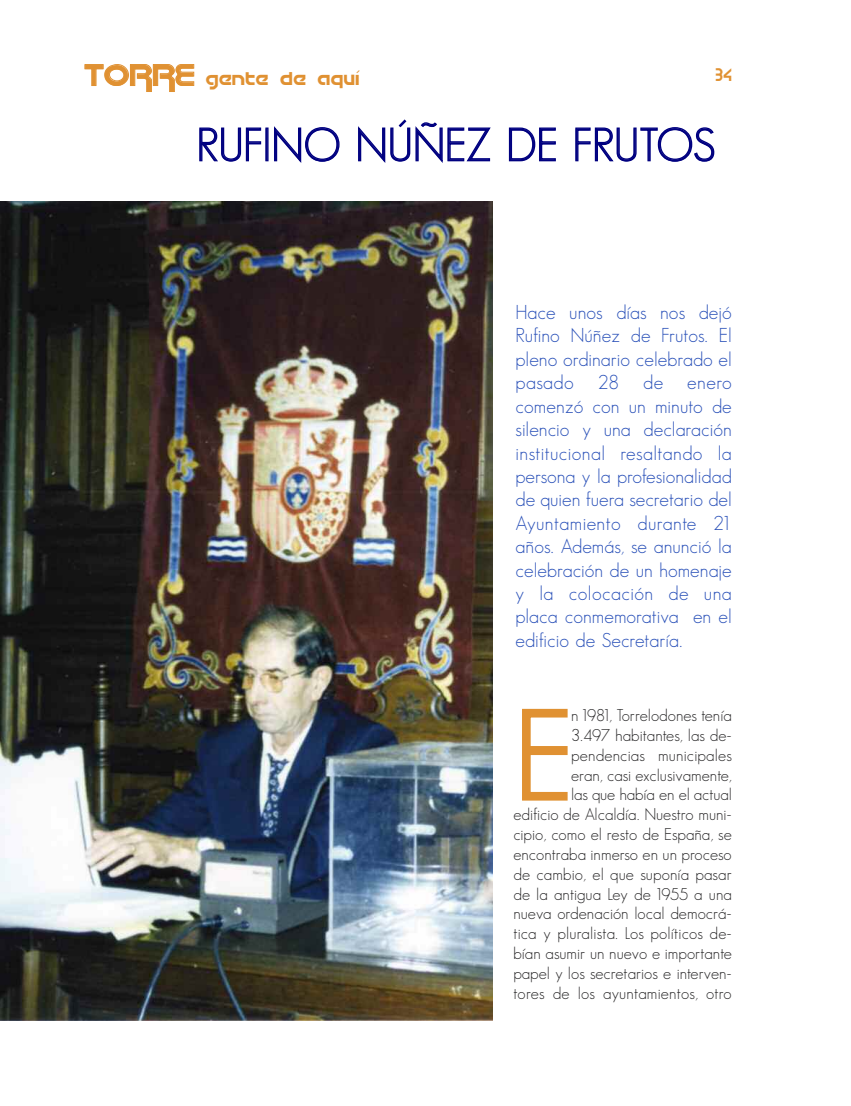
<style>
.page{position:relative;width:851px;height:1106px;background:#fff}
.page>*{position:absolute;margin:0;border:0;box-sizing:border-box;transform-origin:0 0}
.t1{font:122.1px "Bougan S Si";color:#e09132}
.t2{font:45px "Bougan S Si";color:#000080}
.t3{font:22.5px "Cupertino";color:#e09132}
.t4{font:19.5px/23.4px "Bougan S Si";color:#2950b8;text-align:justify}
.t5{font:16.5px/19.8px "Bougan S Si";color:#272627;text-align:right}
.t6{font:16.5px "Cupertino";color:#e09132}
.s1{font-size:27px}
</style>
<div class="page">
<svg style="left:84px;top:64px;width:110px;height:28px"></svg>
<svg style="left:522px;top:708px;width:46px;height:93px"></svg>
<svg style="left:199px;top:127px;width:63px;height:35px"></svg>
<div style="left:265px;top:127px;width:3px;height:34px;border:1px solid #000080"></div>
<svg style="left:274px;top:126px;width:66px;height:37px"></svg>
<svg style="left:358px;top:119px;width:133px;height:44px"></svg>
<svg style="left:508px;top:127px;width:48px;height:35px"></svg>
<svg style="left:575px;top:127px;width:140px;height:35px"></svg>
<img style="left:0;top:201px;width:492px;height:819px">
<h3 class="t3" style="left:84px;top:63px;width:278px"><span class="s1">TORRE</span> gente de aquí</h3>
<p class="t6" style="left:715px;top:66px;width:18px">34</p>
<h2 class="t2" style="left:196px;top:119px;width:520px">RUFINO NÚÑEZ DE FRUTOS</h2>
<p class="t4" style="left:515px;top:301px;width:218px">Hace unos días nos dejó Rufino Núñez de Frutos. El pleno ordinario celebrado el pasado 28 de enero comenzó con un minuto de silencio y una declaración institucional resaltando la persona y la profesionalidad de quien fuera secretario del Ayuntamiento durante 21 años. Además, se anunció la celebración de un homenaje y la colocación de una placa conmemorativa en el edificio de Secretaría.</p>
<p class="t5" style="left:513px;top:705px;width:220px">n 1981, Torrelodones tenía<br>3.497 habitantes, las de&shy;pendencias municipales<br>eran, casi exclusivamente,<br>las que había en el actual<br>edificio de Alcaldía. Nuestro muni&shy;cipio, como el resto de España, se encontraba inmerso en un proceso de cambio, el que suponía pasar de la antigua Ley de 1955 a una nueva ordenación local democrá&shy;tica y pluralista. Los políticos de&shy;bían asumir un nuevo e importante papel y los secretarios e interven&shy;tores de los ayuntamientos, otro</p>
<h1 class="t1" style="left:515px;top:685px;width:59px">E</h1>
</div>
